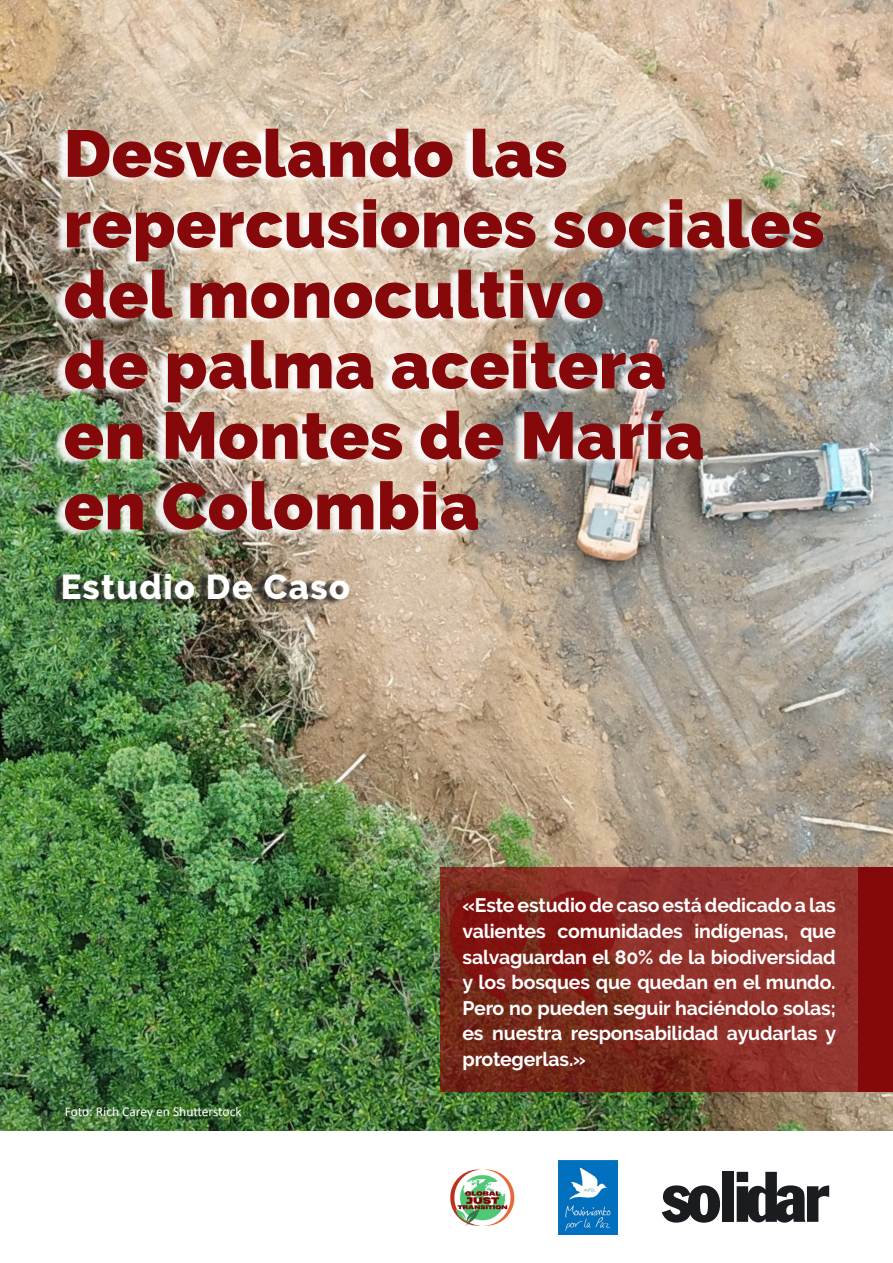
<style>
.page{position:relative;width:893px;height:1263px;background:#fff}
.page>*{position:absolute;margin:0;border:0;box-sizing:border-box;transform-origin:0 0}
.t1{font:900 66px/70.5px "Raleway";letter-spacing:.01em;color:#85080b}
.t2{font:800 34.5px "Raleway";letter-spacing:.04em;color:#fff}
.t3{font:700 19.5px/25.5px "Raleway";letter-spacing:-.01em;color:#fff;text-align:justify}
.t4{font:13.5px "Calibri";color:#fff}
</style>
<div class="page">
<img style="left:0;top:0;width:893px;height:1131px">
<svg style="left:440px;top:867px;width:419px;height:225px;background:#862e25"></svg>
<svg style="left:450px;top:891px;width:166px;height:113px;background:#7f1c15"></svg>
<div style="left:859px;top:867px;width:34px;height:225px;background:#85080b"></div>
<svg style="left:662px;top:1185px;width:58px;height:38px"></svg>
<div style="left:722px;top:1172px;width:12px;height:50px;background:#1b1c20"></div>
<svg style="left:737px;top:1172px;width:92px;height:50px"></svg>
<img style="left:450px;top:1169px;width:65px;height:56px">
<img style="left:559px;top:1160px;width:59px;height:74px">
<div style="left:53px;top:127px;width:767px;height:411px;background:#fff;opacity:.9"></div>
<div style="left:51px;top:572px;width:295px;height:35px;background:#1b1c20;opacity:.9"></div>
<h1 class="t1" style="left:64px;top:119px;width:762px">Desvelando las repercusiones sociales del monocultivo<br>de palma aceitera<br>en Montes de María<br>en Colombia</h1>
<h2 class="t2" style="left:61px;top:567px;width:291px">Estudio De Caso</h2>
<p class="t4" style="left:65px;top:1102px;width:178px">Foto: Rich Carey en Shutterstock</p>
<p class="t3" style="left:462px;top:893px;width:375px">«Este estudio de caso está dedicado a las valientes comunidades indígenas, que salvaguardan el 80% de la biodiversidad y los bosques que quedan en el mundo.<br>Pero no pueden seguir haciéndolo solas; es nuestra responsabilidad ayudarlas y protegerlas.»</p>
</div>
